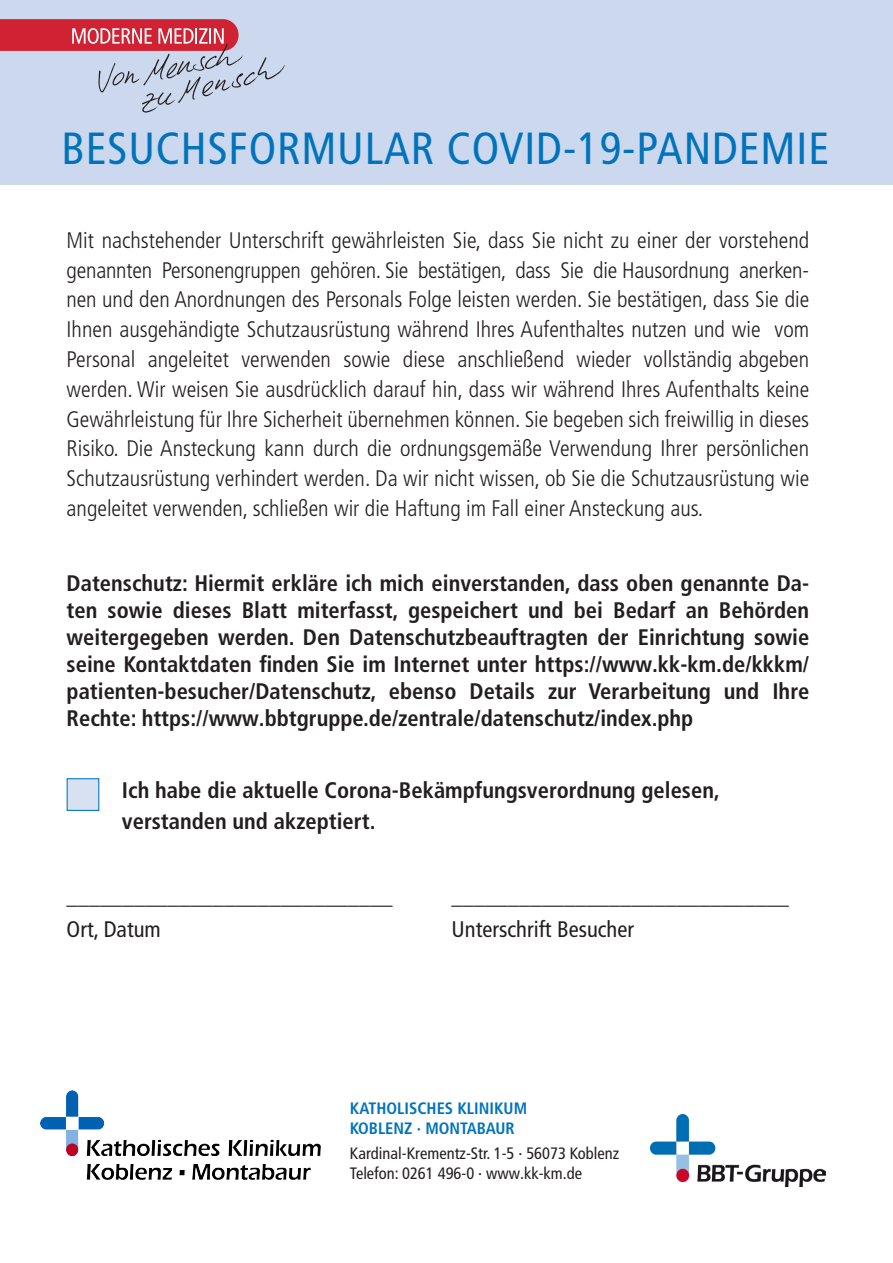
<style>
.page{position:relative;width:893px;height:1263px;background:#fff}
.page>*{position:absolute;margin:0;border:0;box-sizing:border-box;transform-origin:0 0}
.t1{font:condensed 45px "Frutiger LT Pro";letter-spacing:.02em;color:#0073bc}
.t2{font:300 condensed 22.5px/29.8px "Frutiger LT Pro";color:#231f20;text-align:justify}
.t3{font:700 condensed 22.5px/27px "Frutiger LT Pro";color:#231f20;text-align:justify}
.t4{font:condensed 22.5px "Frutiger LT Pro";color:#231f20}
.t5{font:condensed 16.5px "Frutiger LT Pro";color:#231f20}
.t6{font:700 condensed 16.5px/19.8px "Frutiger LT Pro";color:#0073bc}
</style>
<div class="page">
<div style="left:0;top:0;width:893px;height:185px;background:#ccd8ed"></div>
<svg style="left:0;top:19px;width:285px;height:94px"></svg>
<img style="left:40px;top:1090px;width:281px;height:90px">
<img style="left:650px;top:1114px;width:175px;height:72px">
<div style="left:67px;top:778px;width:32px;height:33px;background:#d8e1f2;border:1px solid #0073bc"></div>
<p class="t1" style="left:61px;top:122px;width:769px">BESUCHSFORMULAR COVID-19-PANDEMIE</p>
<p class="t2" style="left:67px;top:225px;width:744px">Mit nachstehender Unterschrift gewährleisten Sie, dass Sie nicht zu einer der vorstehend genannten Personengruppen gehören. Sie bestätigen, dass Sie die Hausordnung anerken&shy;nen und den Anordnungen des Personals Folge leisten werden. Sie bestätigen, dass Sie die Ihnen ausgehändigte Schutzausrüstung während Ihres Aufenthaltes nutzen und wie vom Personal angeleitet verwenden sowie diese anschließend wieder vollständig abgeben werden. Wir weisen Sie ausdrücklich darauf hin, dass wir während Ihres Aufenthalts keine Gewährleistung für Ihre Sicherheit übernehmen können. Sie begeben sich freiwillig in dieses Risiko. Die Ansteckung kann durch die ordnungsgemäße Verwendung Ihrer persönlichen Schutzausrüstung verhindert werden. Da wir nicht wissen, ob Sie die Schutzausrüstung wie angeleitet verwenden, schließen wir die Haftung im Fall einer Ansteckung aus.</p>
<p class="t3" style="left:67px;top:569px;width:744px">Datenschutz: Hiermit erkläre ich mich einverstanden, dass oben genannte Da&shy;ten sowie dieses Blatt miterfasst, gespeichert und bei Bedarf an Behörden weitergegeben werden. Den Datenschutzbeauftragten der Einrichtung sowie seine Kontaktdaten finden Sie im Internet unter https://www.kk-km.de/kkkm/ patienten-besucher/Datenschutz, ebenso Details zur Verarbeitung und Ihre Rechte: https://www.bbtgruppe.de/zentrale/datenschutz/index.php</p>
<p class="t3" style="left:122px;top:775px;width:599px;line-height:30.6px">Ich habe die aktuelle Corona-Bekämpfungsverordnung gelesen, verstanden und akzeptiert.</p>
<p class="t4" style="left:67px;top:883px;width:328px">_____________________________</p>
<p class="t4" style="left:452px;top:883px;width:339px">______________________________</p>
<p class="t4" style="left:67px;top:916px;width:96px">Ort, Datum</p>
<p class="t4" style="left:452px;top:916px;width:184px">Unterschrift Besucher</p>
<p class="t6" style="left:350px;top:1098px;width:179px">KATHOLISCHES KLINIKUM<br>KOBLENZ · MONTABAUR</p>
<p class="t5" style="left:350px;top:1144px;width:271px">Kardinal-Krementz-Str. 1-5 · 56073 Koblenz</p>
<p class="t5" style="left:350px;top:1164px;width:234px">Telefon: 0261 496-0 · www.kk-km.de</p>
</div>
